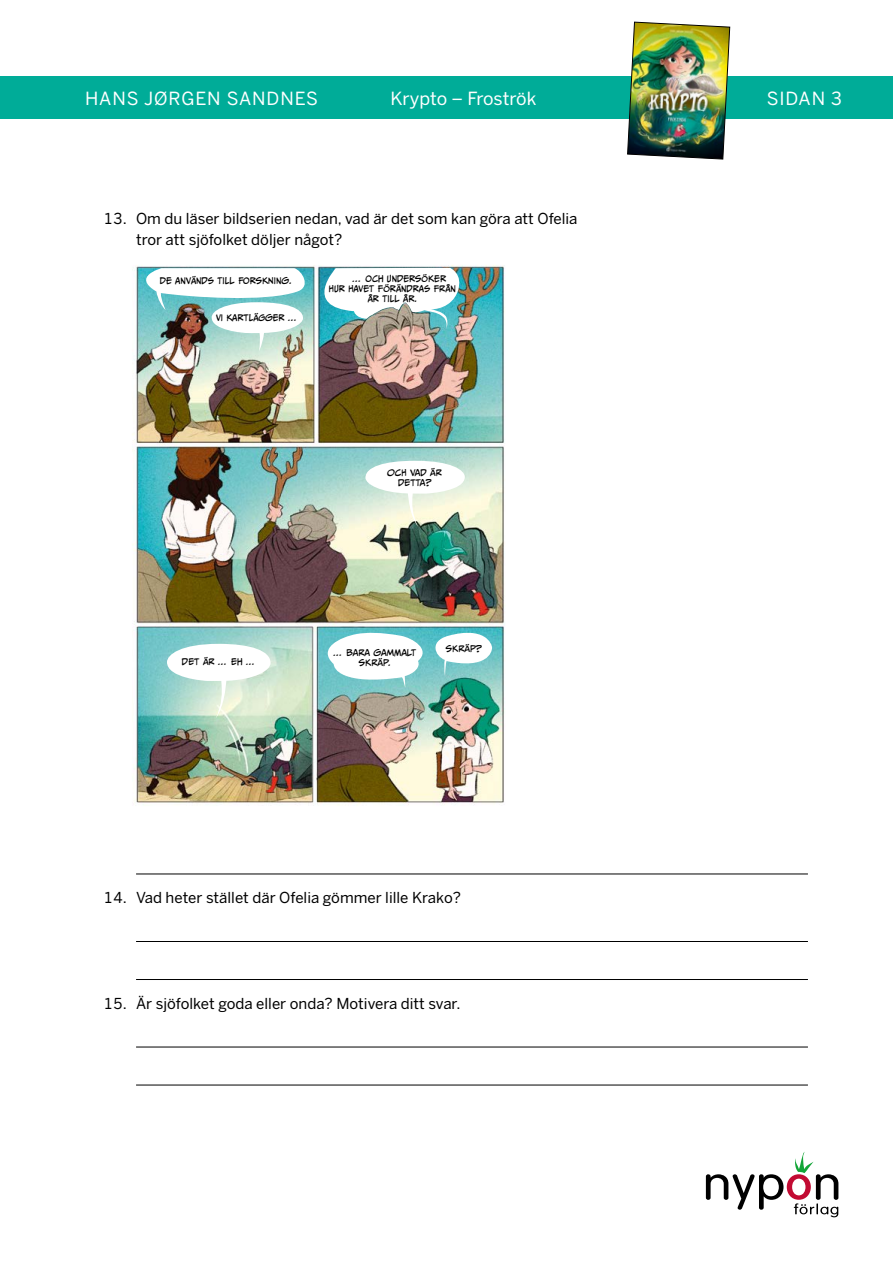
<style>
.page{position:relative;width:893px;height:1263px;background:#fff}
.page>*{position:absolute;margin:0;border:0;box-sizing:border-box;transform-origin:0 0}
.t1{font:18px "Benton Sans";letter-spacing:.035em;color:#fff}
.t2{font:18px "Benton Sans";letter-spacing:-.005em;color:#fff}
.t3{font:15px/21px "Benton Sans";color:#000}
.t4{font:8.4px/10.1px "CC Meanwhile";color:#000}
</style>
<div class="page">
<svg style="left:706px;top:1152px;width:132px;height:65px"></svg>
<div style="left:0;top:77px;width:893px;height:42px;background:#00ac98"></div>
<img style="left:627px;top:21px;width:103px;height:139px">
<hr style="left:136px;top:873px;width:672px;height:1px;background:#000">
<hr style="left:136px;top:941px;width:672px;height:1px;background:#000">
<hr style="left:136px;top:979px;width:672px;height:1px;background:#000">
<hr style="left:136px;top:1047px;width:672px;height:1px;background:#000">
<hr style="left:136px;top:1085px;width:672px;height:1px;background:#000">
<img style="left:132px;top:265px;width:373px;height:540px">
<img style="left:132px;top:268px;width:332px;height:83px">
<svg style="left:365px;top:461px;width:100px;height:66px"></svg>
<svg style="left:167px;top:644px;width:104px;height:74px"></svg>
<svg style="left:317px;top:626px;width:175px;height:62px"></svg>
<p class="t1" style="left:85px;top:87px;width:235px">HANS JØRGEN SANDNES</p>
<p class="t2" style="left:390px;top:87px;width:148px">Krypto – Froströk</p>
<p class="t1" style="left:767px;top:87px;width:77px">SIDAN 3</p>
<p class="t3" style="left:136px;top:209px;width:443px;text-indent:-33px">13. Om du läser bildserien nedan, vad är det som kan göra att Ofelia tror att sjöfolket döljer något?</p>
<p class="t4" style="left:160px;top:276px;width:133px">DE ANVÄNDS TILL FORSKNING.</p>
<p class="t4" style="left:216px;top:313px;width:83px">VI KARTLÄGGER ...</p>
<p class="t4" style="left:353px;top:273px;width:95px">... OCH UNDERSÖKER</p>
<p class="t4" style="left:329px;top:283px;width:129px">HUR HAVET FÖRÄNDRAS FRÅN</p>
<p class="t4" style="left:368px;top:293px;width:51px">ÅR TILL ÅR.</p>
<p class="t4" style="left:387px;top:467px;width:56px;text-align:center">OCH VAD ÄR<br>DETTA?</p>
<p class="t4" style="left:182px;top:656px;width:75px">DET ÄR ... EH ...</p>
<p class="t4" style="left:359px;top:647px;width:54px;text-indent:-25px">... BARA GAMMALT<br>SKR</p>
<p class="t4" style="left:378px;top:657px;width:15px">ÄP.</p>
<p class="t4" style="left:446px;top:643px;width:8px">SKR</p>
<p class="t4" style="left:464px;top:643px;width:19px">ÄP?</p>
<p class="t3" style="left:103px;top:887px;width:359px">14. Vad heter stället där Ofelia gömmer lille Krako?</p>
<p class="t3" style="left:103px;top:993px;width:359px">15. Är sjöfolket goda eller onda? Motivera ditt svar.</p>
</div>
